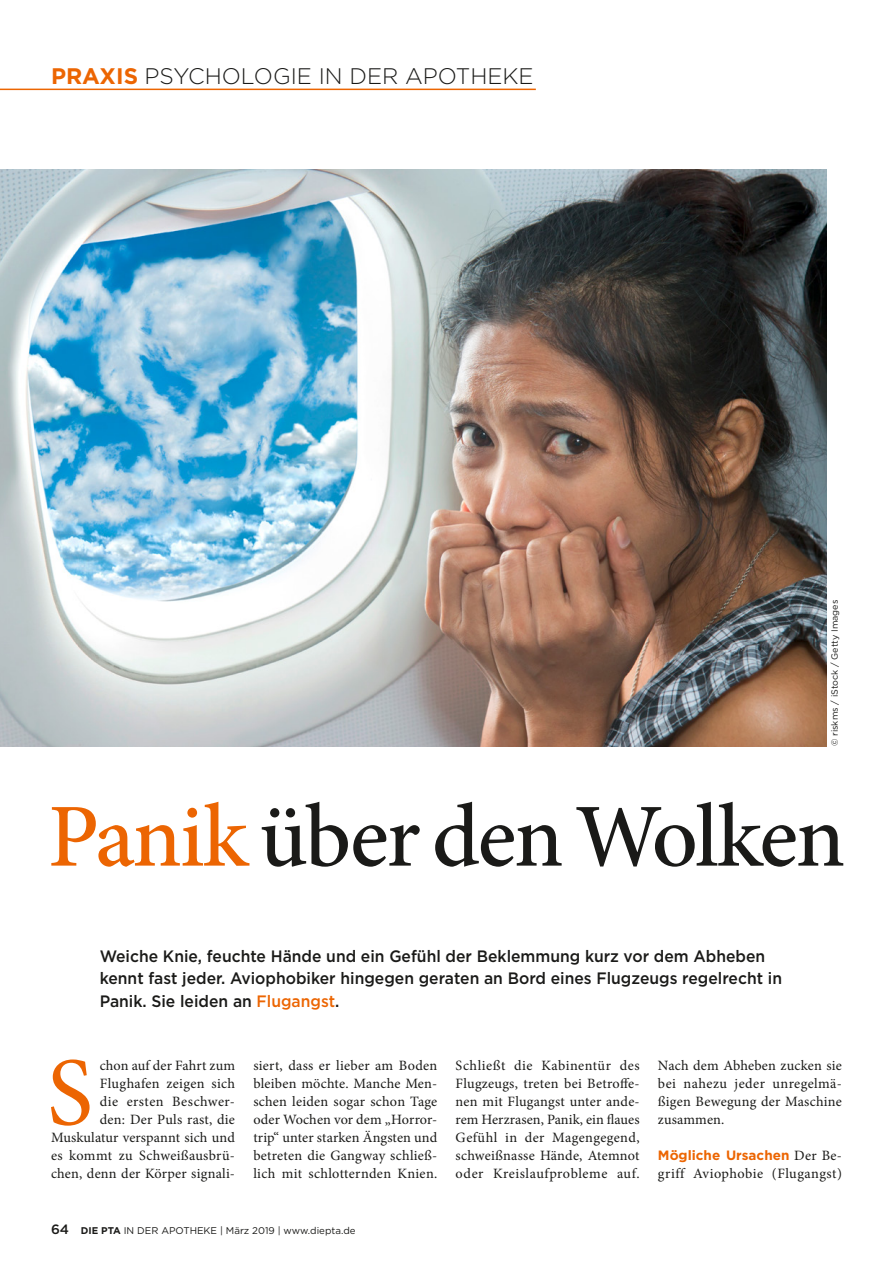
<style>
.page{position:relative;width:893px;height:1263px;background:#fff}
.page>*{position:absolute;margin:0;border:0;box-sizing:border-box;transform-origin:0 0}
.Intitial{font:97.35px "Minion Pro";color:#ec6502}
.t1{font:500 90px "Minion Pro";letter-spacing:-.02em;color:#1a1a18}
.Rubrik_Thema{font:300 22.5px "Gotham";color:#1a1a18}
.t2{font:500 16.5px/22.5px "Gotham";color:#1a1a18;scale:.95 1}
.Intitial-2{font:14.25px/18px "Minion Pro";letter-spacing:.015em;color:#1a1a18;text-align:justify}
.Grundtext{font:14.25px "Minion Pro";letter-spacing:.035em;color:#1a1a18}
.Grundtext-2{font:700 13.5px "Gotham";color:#ec6502}
.t3{font:9.75px "Gotham";color:#1a1a18}
.Bildquelle{font:9px "Gotham";color:#1a1a18}
.s1{font-weight:700;color:#ec6502}
.s2{color:#ec6502}
.s3{font-family:"Minion Pro";font-weight:400;font-size:14.25px;color:#1a1a18}
.s4{font-weight:500;font-size:13.5px}
.s5{font-weight:700}
</style>
<div class="page">
<img style="left:0;top:170px;width:826px;height:576px">
<hr style="left:0;top:89px;width:536px;height:1px;background:#ec6502">
<p class="Rubrik_Thema" style="left:51px;top:62px;width:484px"><span class="s1">PRAXIS</span> PSYCHOLOGIE IN DER APOTHEKE</p>
<p class="Bildquelle" style="left:829px;top:746px;width:148px;rotate:-90deg">© riskms / iStock / Getty Images</p>
<p class="t1" style="left:48px;top:776px;width:799px"><span class="s2">Panik</span> über den Wolken</p>
<p class="t2" style="left:100px;top:945px;width:720px">Weiche Knie, feuchte Hände und ein Gefühl der Beklemmung kurz vor dem Abheben kennt fast jeder. Aviophobiker hingegen geraten an Bord eines Flugzeugs regelrecht in<br>Panik. Sie leiden an <span class="s2">Flugangst</span>.</p>
<p class="Intitial" style="left:47px;top:1028px;width:48px">S</p>
<p class="Intitial-2" style="left:51px;top:1057px;width:186px;text-align:right">chon auf der Fahrt zum<br>Flughafen zeigen sich<br>die ersten Beschwer-<br>den: Der Puls rast, die<br>Muskulatur verspannt sich und es kommt zu Schweißausbrü&shy;chen, denn der Körper signali-</p>
<p class="Intitial-2" style="left:253px;top:1057px;width:186px">siert, dass er lieber am Boden bleiben möchte. Manche Men&shy;schen leiden sogar schon Tage oder Wochen vor dem „Horror&shy;trip“ unter starken Ängsten und betreten die Gangway schließ&shy;lich mit schlotternden Knien.</p>
<p class="Intitial-2" style="left:456px;top:1057px;width:186px">Schließt die Kabinentür des Flugzeugs, treten bei Betroffe&shy;nen mit Flugangst unter ande&shy;rem Herzrasen, Panik, ein flaues Gefühl in der Magengegend, schweißnasse Hände, Atemnot oder Kreislaufprobleme auf.</p>
<p class="Intitial-2" style="left:658px;top:1057px;width:186px">Nach dem Abheben zucken sie bei nahezu jeder unregelmä&shy;ßigen Bewegung der Maschine zusammen.</p>
<p class="Grundtext-2" style="left:658px;top:1146px;width:186px">Mögliche Ursachen <span class="s3">Der Be-</span></p>
<p class="Grundtext" style="left:658px;top:1164px;width:185px">griff Aviophobie (Flugangst)</p>
<p class="t3" style="left:51px;top:1224px;width:306px"><span class="s4">64</span> <span class="s5">DIE PTA</span> IN DER APOTHEKE | März 2019 | www.diepta.de</p>
</div>
